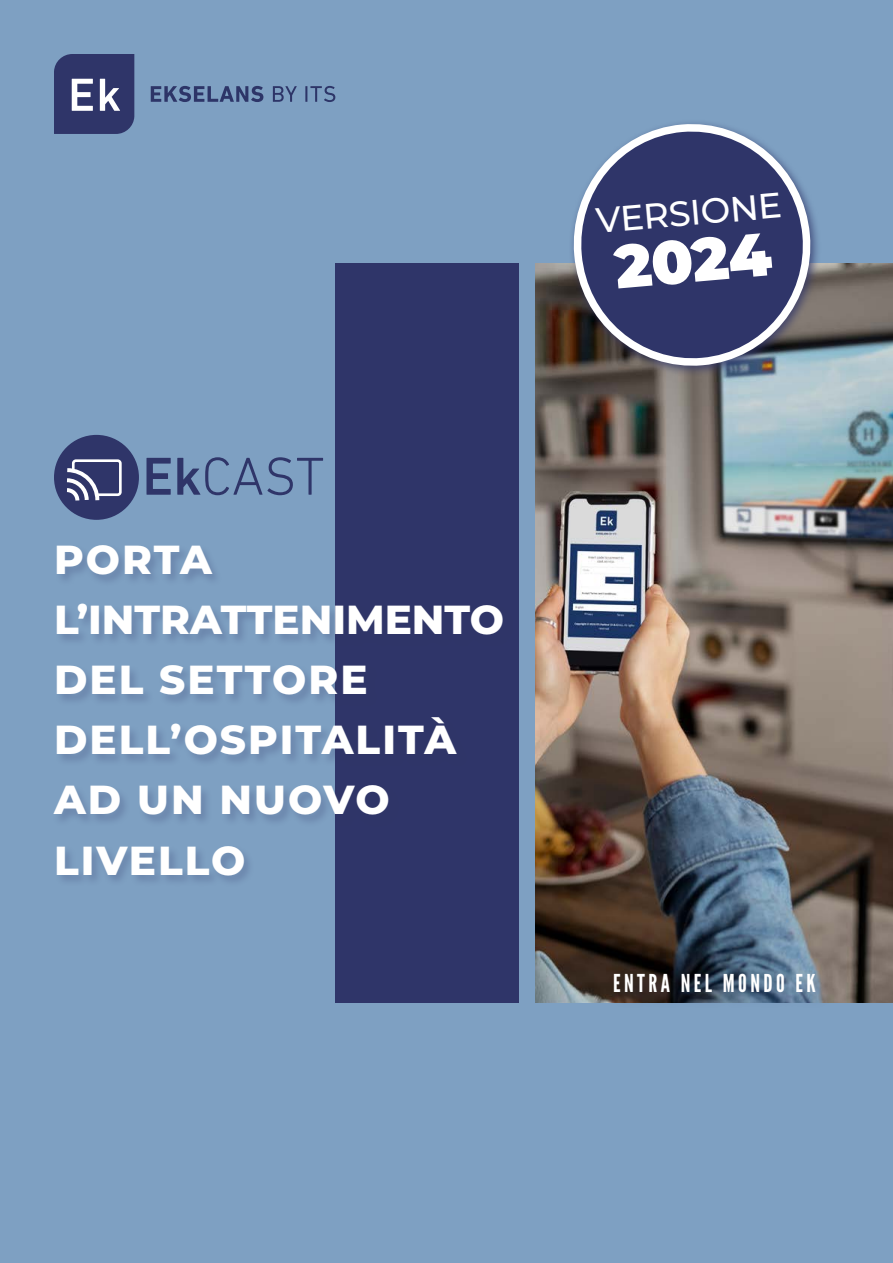
<style>
.page{position:relative;width:893px;height:1263px;background:#7ea0c2}
.page>*{position:absolute;margin:0;border:0;box-sizing:border-box;transform-origin:0 0}
.t1{font:900 60.75px "Montserrat";color:#fff}
.t2{font:800 40.5px/60.2px "Montserrat";letter-spacing:.05em;color:#fff}
.t3{font:500 35.25px "Montserrat";color:#fff}
.t4{font:24.6px "League Gothic";letter-spacing:.14em;color:#fff}
</style>
<div class="page">
<img style="left:536px;top:264px;width:357px;height:739px">
<div style="left:335px;top:264px;width:184px;height:739px;background:#2f3569"></div>
<div style="left:611px;top:971px;width:222px;height:39px;background:#303568;opacity:.25"></div>
<svg style="left:54px;top:54px;width:80px;height:80px;background:#484e7b"></svg>
<svg style="left:151px;top:86px;width:112px;height:16px"></svg>
<svg style="left:273px;top:86px;width:24px;height:16px"></svg>
<svg style="left:305px;top:86px;width:30px;height:16px"></svg>
<svg style="left:146px;top:458px;width:25px;height:37px"></svg>
<svg style="left:177px;top:457px;width:146px;height:38px"></svg>
<div style="left:54px;top:435px;width:85px;height:85px;background:#2f3569;border-radius:50%"></div>
<svg style="left:67px;top:459px;width:55px;height:42px"></svg>
<div style="left:53px;top:543px;width:462px;height:344px;background:#303568;opacity:.25"></div>
<div style="left:568px;top:119px;width:254px;height:258px;background:#303568;opacity:.75"></div>
<svg style="left:572px;top:123px;width:240px;height:247px;background:#4f577e"></svg>
<p class="t3" style="left:594px;top:196px;width:188px;rotate:-5deg">VERSIONE</p>
<h1 class="t1" style="left:611px;top:222px;width:158px;rotate:-5deg">2024</h1>
<p class="t2" style="left:54px;top:527px;width:452px">PORTA<br>L’INTRATTENIMENTO<br>DEL SETTORE<br>DELL’OSPITALITÀ<br>AD UN NUOVO<br>LIVELLO</p>
<p class="t4" style="left:613px;top:968px;width:204px">ENTRA NEL MONDO EK</p>
</div>
